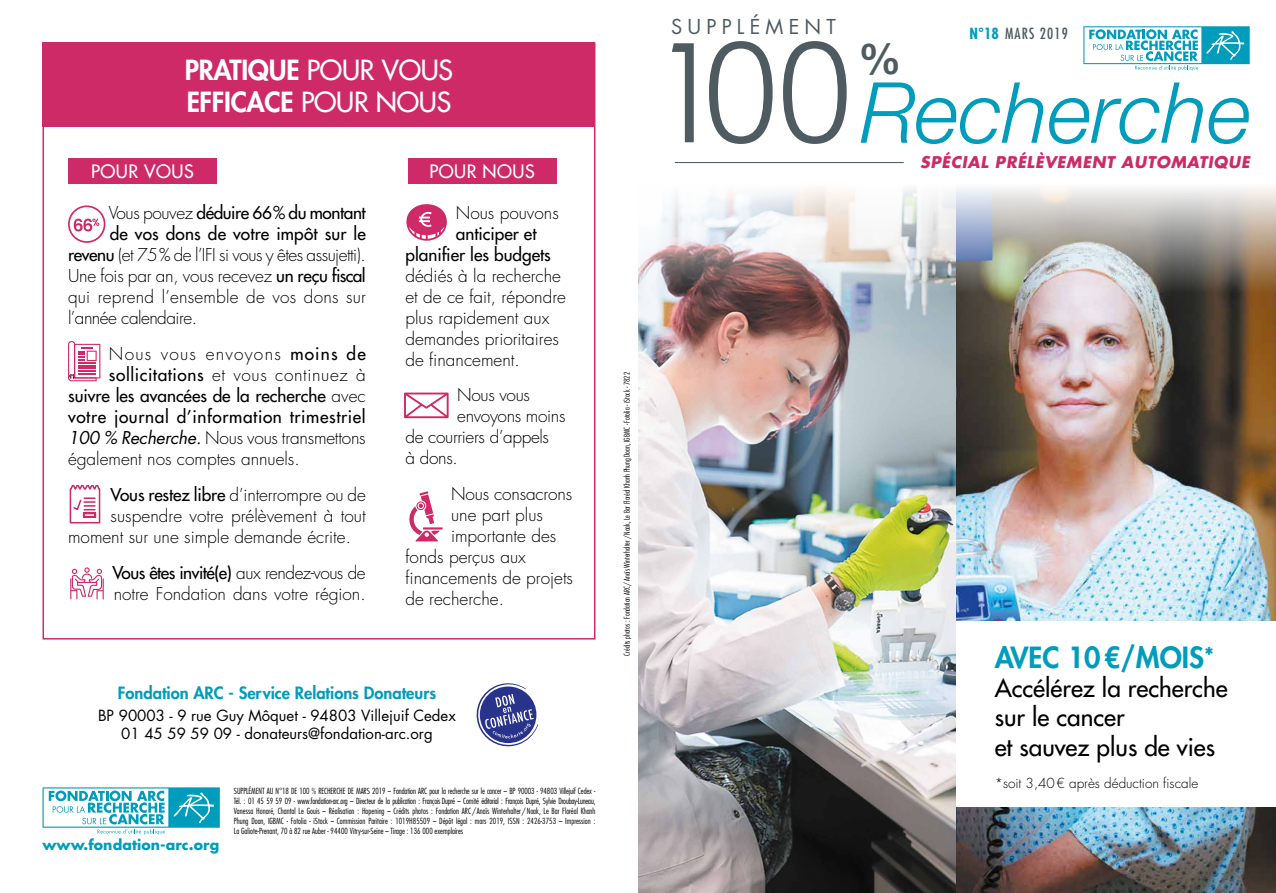
<style>
.page{position:relative;width:1276px;height:893px;background:#fff}
.page>*{position:absolute;margin:0;border:0;box-sizing:border-box;transform-origin:0 0}
.t1{font:italic 300 84.45px "Helvetica Neue LT Std";color:#009cbc}
.t2{font:700 42.75px "Helvetica Neue LT Std";color:#4e5b61}
.t3{font:800 28.35px "Futura Std";color:#009cbc}
.t4{font:800 27px/32.4px "Futura Std";letter-spacing:-.01em;color:#fff}
.t5{font:500 24.3px/29.2px "Futura Std";color:#000}
.t6{font:19.95px "Futura Std";letter-spacing:.26em;color:#4e5b61}
.t7{font:500 18px "Futura Std";letter-spacing:.025em;color:#fff}
.t8{font:300 17.25px/21px "Futura Std";color:#000}
.t9{font:500 17.25px/21px "Futura Std";color:#000}
.t10{font:300 17.25px "Futura Std";letter-spacing:-.03em;color:#000}
.t11{font:300 17.25px "Futura Std";letter-spacing:-.02em;color:#000}
.t12{font:500 17.25px "Futura Std";letter-spacing:.035em;color:#000}
.t13{font:300 17.25px "Futura Std";letter-spacing:.035em;color:#000}
.t14{font:500 17.25px "Futura Std";letter-spacing:-.025em;color:#000}
.t15{font:300 17.25px "Futura Std";letter-spacing:.07em;color:#000}
.t16{font:800 16.5px "Futura Std";color:#009cbc}
.t17{font:italic 700 15.75px "Futura Std";letter-spacing:.04em;color:#cd2a67}
.t18{font:15px/18px "Futura Std";color:#000;text-align:center}
.t19{font:condensed 15px "Futura Std";letter-spacing:.075em;color:#4e5b61}
.t20{font:700 14.1px "Futura Std";letter-spacing:.005em;color:#009cbc}
.t21{font:300 13.5px "Futura Std";color:#000}
.t22{font:300 condensed 8.25px/9.9px "Futura Std";letter-spacing:.005em;color:#000;text-align:justify}
.t23{font:300 condensed 7.8px "Futura Std";color:#000}
.s1{font-weight:500}
.s2{font-weight:300}
.s3{font-weight:400;font-style:italic}
.s4{font-weight:700;color:#009cbc}
.s5{font-family:"Futura Std";font-style:normal;font-stretch:condensed;font-size:131.4px;color:#4e5b61}
.s6{font-style:normal;font-stretch:condensed;font-size:139.35px;color:#4e5b61}
.s7{font-size:24px}
</style>
<div class="page">
<img style="left:638px;top:292px;width:638px;height:601px">
<img style="left:638px;top:189px;width:638px;height:103px">
<div style="left:43px;top:43px;width:552px;height:84px;background:#cd2a67"></div>
<svg style="left:406px;top:204px;width:41px;height:37px"></svg>
<svg style="left:404px;top:393px;width:44px;height:25px"></svg>
<svg style="left:43px;top:787px;width:177px;height:48px"></svg>
<div style="left:68px;top:158px;width:149px;height:25px;background:#cd2a67"></div>
<div style="left:408px;top:158px;width:148px;height:25px;background:#cd2a67"></div>
<svg style="left:476px;top:683px;width:62px;height:64px"></svg>
<hr style="left:423px;top:527px;width:19px;height:3px;background:#cd2a67">
<svg style="left:409px;top:491px;width:31px;height:50px"></svg>
<div style="left:881px;top:112px;width:395px;height:97px;background:#fff;opacity:.4"></div>
<div style="left:899px;top:131px;width:373px;height:60px;background:#fff"></div>
<hr style="left:675px;top:162px;width:228px;height:1px;background:#4e5b61">
<svg style="left:1083px;top:26px;width:166px;height:45px"></svg>
<div style="left:957px;top:621px;width:319px;height:185px;background:#fff"></div>
<svg style="left:68px;top:205px;width:37px;height:38px"></svg>
<svg style="left:68px;top:341px;width:32px;height:40px"></svg>
<svg style="left:69px;top:485px;width:32px;height:39px"></svg>
<div style="left:83px;top:512px;width:13px;height:6px;border:1px solid #cd2a67"></div>
<svg style="left:70px;top:567px;width:34px;height:32px"></svg>
<h3 class="t4" style="left:185px;top:54px;width:270px">PRATIQUE <span class="s1">POUR VOUS<br></span>EFFICACE <span class="s1">POUR NOUS</span></h3>
<h3 class="t7" style="left:91px;top:160px;width:104px">POUR VOUS</h3>
<h3 class="t7" style="left:429px;top:160px;width:107px">POUR NOUS</h3>
<h3 class="t14" style="left:109px;top:202px;width:258px"><span class="s2">Vous pouvez</span> déduire 66% du montant</h3>
<h3 class="t9" style="left:110px;top:224px;width:258px">de vos dons de votre impôt sur le</h3>
<h3 class="t10" style="left:68px;top:245px;width:299px"><span class="s1">revenu</span> (et 75% de l’IFI si vous y êtes assujetti).</h3>
<h3 class="t8" style="left:68px;top:266px;width:299px">Une fois par an, vous recevez <span class="s1">un reçu fiscal</span></h3>
<h3 class="t8" style="left:68px;top:287px;width:299px">qui reprend l’ensemble de vos dons sur</h3>
<h3 class="t10" style="left:68px;top:308px;width:130px">l’année calendaire.</h3>
<h3 class="t15" style="left:109px;top:344px;width:258px">Nous vous envoyons <span class="s1">moins de</span></h3>
<h3 class="t13" style="left:109px;top:365px;width:258px"><span class="s1">sollicitations</span> et vous continuez à</h3>
<h3 class="t9" style="left:68px;top:385px;width:299px">suivre les avancées de la recherche <span class="s2">avec</span></h3>
<h3 class="t12" style="left:68px;top:406px;width:299px">votre journal d’information trimestriel</h3>
<h3 class="t8" style="left:68px;top:428px;width:299px"><span class="s3">100 % Recherche.</span> Nous vous transmettons</h3>
<h3 class="t8" style="left:68px;top:449px;width:233px">également nos comptes annuels.</h3>
<h3 class="t8" style="left:111px;top:485px;width:257px"><span class="s1">Vous restez libre</span> d’interrompre ou de</h3>
<h3 class="t8" style="left:111px;top:506px;width:257px">suspendre votre prélèvement à tout</h3>
<h3 class="t8" style="left:68px;top:527px;width:284px">moment sur une simple demande écrite.</h3>
<h3 class="t8" style="left:112px;top:563px;width:255px"><span class="s1">Vous êtes invité(e)</span> aux rendez-vous de notre Fondation dans votre région.</h3>
<h3 class="t8" style="left:456px;top:202px;width:104px">Nous pouvons</h3>
<h3 class="t9" style="left:405px;top:223px;width:147px;text-indent:50px">anticiper et planifier les budgets</h3>
<h3 class="t8" style="left:405px;top:265px;width:162px">dédiés à la recherche et de ce fait, répondre plus rapidement aux demandes prioritaires de financement.</h3>
<h3 class="t11" style="left:457px;top:385px;width:74px">Nous vous</h3>
<h3 class="t11" style="left:457px;top:406px;width:110px">envoyons moins</h3>
<h3 class="t11" style="left:405px;top:427px;width:145px">de courriers d’appels</h3>
<h3 class="t8" style="left:405px;top:448px;width:54px">à dons.</h3>
<h3 class="t8" style="left:451px;top:484px;width:123px">Nous consacrons</h3>
<h3 class="t8" style="left:451px;top:505px;width:93px">une part plus</h3>
<h3 class="t8" style="left:451px;top:526px;width:107px">importante des</h3>
<h3 class="t8" style="left:405px;top:547px;width:122px">fonds perçus aux</h3>
<h3 class="t8" style="left:405px;top:568px;width:169px">financements de projets</h3>
<h3 class="t8" style="left:405px;top:589px;width:100px">de recherche.</h3>
<h3 class="t16" style="left:118px;top:682px;width:320px">Fondation ARC - Service Relations Donateurs</h3>
<h3 class="t18" style="left:98px;top:706px;width:359px">BP 90003 - 9 rue Guy Môquet - 94803 Villejuif Cedex<br>01 45 59 59 09 - donateurs@fondation-arc.org</h3>
<h3 class="t20" style="left:43px;top:835px;width:178px">www.fondation-arc.org</h3>
<p class="t22" style="left:234px;top:786px;width:363px">SUPPLÉMENT AU N°18 DE 100 % RECHERCHE DE MARS 2019 – Fondation ARC pour la recherche sur le cancer – BP 90003 - 94803 Villejuif Cedex - Tél. : 01 45 59 59 09 - www.fondation-arc.org – Directeur de la publication : François Dupré – Comité éditorial : François Dupré, Sylvie Droubay-Luneau, Vanessa Honoré, Chantal Le Gouis – Réalisation : Hopening – Crédits photos : Fondation ARC / Anaïs Winterhalter / Noak, Le Bar Floréal Khanh Phung Doan, IGBMC - Fotolia - iStock – Commission Paritaire : 1019H85509 – Dépôt légal : mars 2019, ISSN : 2426-3753 – Impression :<br>La Galiote-Prenant, 70 à 82 rue Auber - 94400 Vitry-sur-Seine – Tirage : 136 000 exemplaires</p>
<p class="t23" style="left:622px;top:656px;width:285px;rotate:-90deg">Crédits photos : Fondation ARC / Anaïs Winterhalter / Noak, Le Bar Floréal Khanh Phung Doan, IGBMC - Fotolia - iStock - 7822</p>
<h3 class="t6" style="left:671px;top:14px;width:166px">SUPPLÉMENT</h3>
<h3 class="t19" style="left:969px;top:24px;width:100px"><span class="s4">N°18</span> MARS 2019</h3>
<h1 class="t1" style="left:660px;top:62px;width:592px"><span class="s5">1</span><span class="s6">OO</span>Recherche</h1>
<h2 class="t2" style="left:858px;top:32px;width:44px">%</h2>
<h3 class="t17" style="left:920px;top:151px;width:331px">SPÉCIAL PRÉLÈVEMENT AUTOMATIQUE</h3>
<h3 class="t3" style="left:994px;top:640px;width:221px">AVEC 10€/MOIS<span class="s7">*</span></h3>
<h3 class="t5" style="left:994px;top:674px;width:234px">Accélérez la recherche sur le cancer<br>et sauvez plus de vies</h3>
<h3 class="t21" style="left:994px;top:775px;width:205px">*soit 3,40€ après déduction fiscale</h3>
</div>
